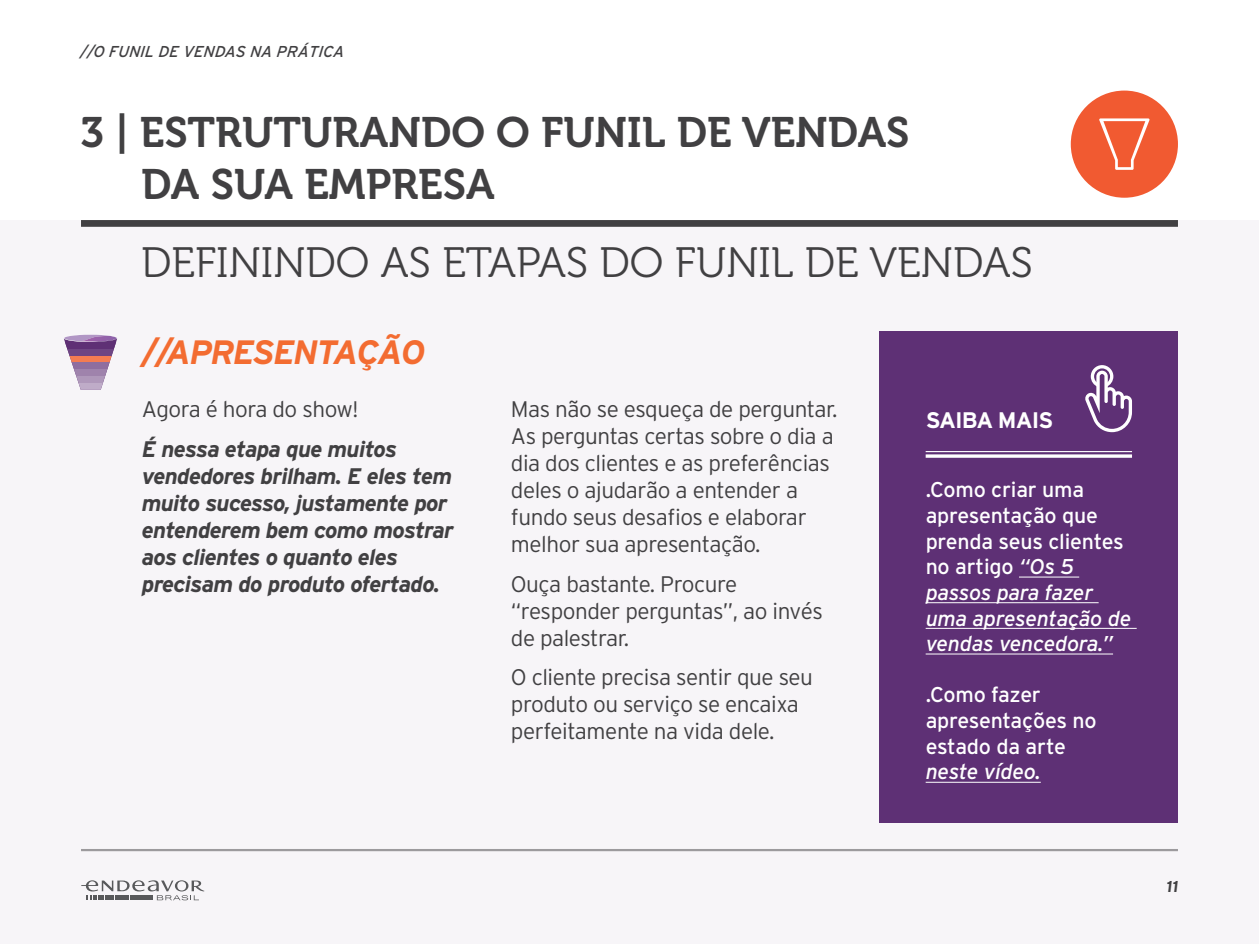
<style>
.page{position:relative;width:1259px;height:944px;background:#fff}
.page>*{position:absolute;margin:0;border:0;box-sizing:border-box;transform-origin:0 0}
.t1{font:42.3px/52.4px "Museo 700";color:#414042}
.t2{font:42.3px "Museo 300";color:#414042}
.t3{font:italic 700 33.75px "Interstate";letter-spacing:-.05em;color:#f36c31}
.t4{font:300 22.5px/27px "Interstate";letter-spacing:-.02em;color:#414042}
.t5{font:italic 700 22.5px/27px "Interstate";letter-spacing:-.03em;color:#414042}
.t6{font:700 22.5px "Interstate";color:#fff}
.t7{font:21.38px/25.7px "Interstate";letter-spacing:-.01em;color:#fff}
.t8{font:italic 21.38px "Interstate";letter-spacing:-.01em;color:#fff}
.t9{font:italic 15.75px "Interstate";color:#414042}
.t10{font:700 15.75px "Interstate";color:#414042}
.s1{font-style:italic}
</style>
<div class="page">
<div style="left:0;top:220px;width:1259px;height:724px;background:#f7f5f8"></div>
<svg style="left:81px;top:880px;width:123px;height:20px"></svg>
<div style="left:81px;top:220px;width:1097px;height:7px;background:#414042"></div>
<hr style="left:81px;top:849px;width:1097px;height:2px;background:#414042">
<div style="left:1070px;top:91px;width:108px;height:107px;background:#f15a31;border-radius:50%"></div>
<div style="left:879px;top:332px;width:299px;height:491px;background:#5e3075"></div>
<hr style="left:1019px;top:577px;width:60px;height:1px;background:#fff">
<hr style="left:925px;top:602px;width:173px;height:1px;background:#fff">
<hr style="left:925px;top:628px;width:211px;height:1px;background:#fff">
<hr style="left:925px;top:654px;width:188px;height:1px;background:#fff">
<hr style="left:925px;top:782px;width:115px;height:1px;background:#fff">
<svg style="left:925px;top:454px;width:207px;height:4px"></svg>
<hr style="left:925px;top:451px;width:207px;height:1px;background:#fff">
<svg style="left:1085px;top:365px;width:47px;height:67px"></svg>
<svg style="left:64px;top:334px;width:53px;height:56px"></svg>
<svg style="left:1099px;top:118px;width:50px;height:52px"></svg>
<p class="t9" style="left:80px;top:42px;width:268px">//o funil de vendas na prática</p>
<h1 class="t1" style="left:141px;top:107px;width:770px;text-indent:-61px">3 | ESTRUTURANDO O FUNIL DE VENDAS<br>DA SUA EMPRESA</h1>
<h1 class="t2" style="left:141px;top:240px;width:893px">DEFININDO AS ETAPAS DO FUNIL DE VENDAS</h1>
<h2 class="t3" style="left:142px;top:333px;width:261px">//Apresen ta ção</h2>
<p class="t4" style="left:142px;top:395px;width:218px">Agora é hora do show!</p>
<p class="t5" style="left:142px;top:435px;width:314px">É nessa etapa que muitos vendedores brilham. E eles tem muito sucesso, justamente por entenderem bem como mostrar aos clientes o quanto eles precisam do produto ofertado.</p>
<p class="t4" style="left:511px;top:395px;width:328px">Mas não se esqueça de perguntar.<br>As perguntas certas sobre o dia a dia dos clientes e as preferências deles o ajudarão a entender a fundo seus desafios e elaborar melhor sua apresentação.</p>
<p class="t4" style="left:511px;top:570px;width:314px">Ouça bastante. Procure “responder perguntas”, ao invés de palestrar.</p>
<p class="t4" style="left:511px;top:664px;width:304px">O cliente precisa sentir que seu produto ou serviço se encaixa perfeitamente na vida dele.</p>
<p class="t6" style="left:925px;top:408px;width:126px">SAIBA MAIS</p>
<p class="t7" style="left:925px;top:477px;width:207px">.Como criar uma apresentação que prenda seus clientes no artigo <span class="s1">“Os 5 passos para fazer uma apresentação de vendas vencedora.”</span></p>
<p class="t7" style="left:925px;top:682px;width:172px">.Como fazer apresentações no estado da arte</p>
<p class="t8" style="left:925px;top:760px;width:117px">neste vídeo.</p>
<p class="t10" style="left:1165px;top:877px;width:16px">11</p>
</div>
